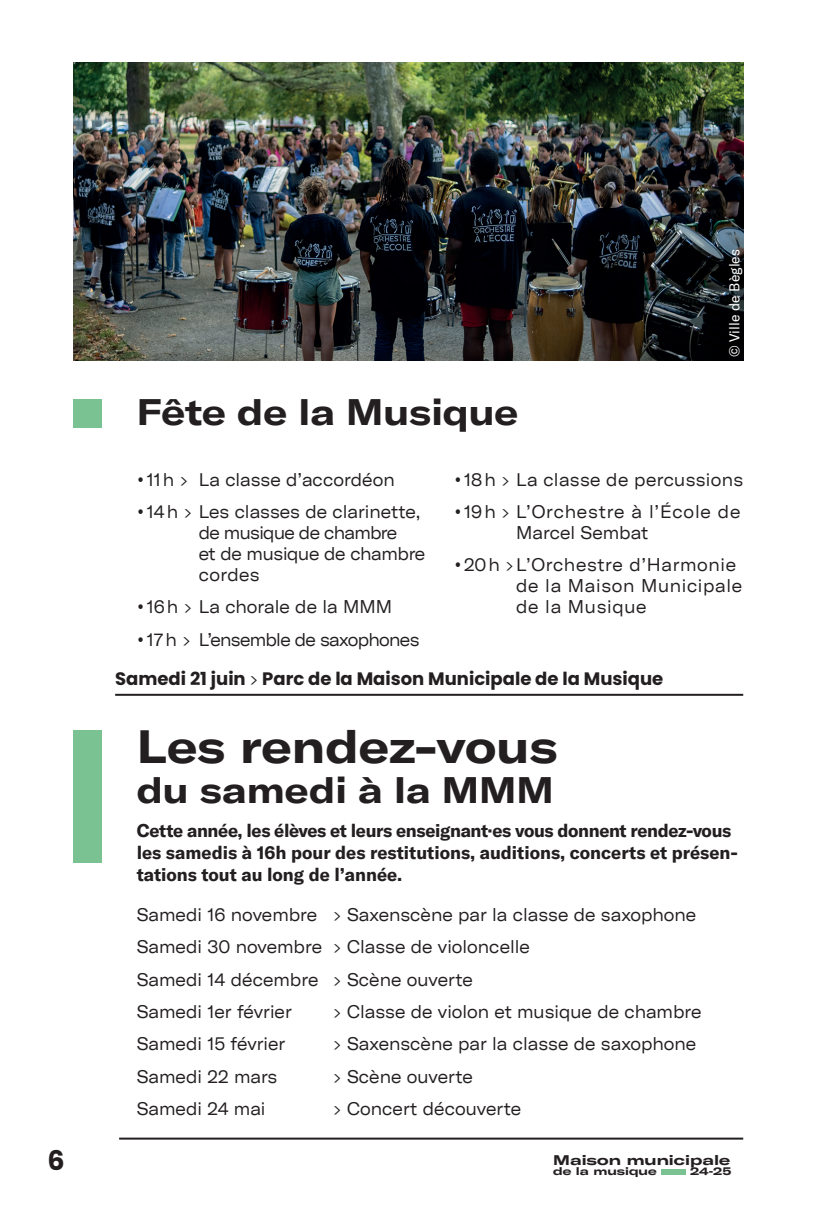
<style>
.page{position:relative;width:817px;height:1214px;background:#fff}
.page>*{position:absolute;margin:0;border:0;box-sizing:border-box;transform-origin:0 0}
.t1{font:700 expanded 46px "GT America";color:#231f20}
.t2{font:700 expanded 36px "GT America";color:#231f20}
.t3{font:700 27px "Poppins";color:#231f20}
.t4{font:expanded 18px/32.4px "GT America";color:#231f20;scale:.9 1}
.t5{font:700 18px/22px "GT America";color:#231f20}
.t6{font:expanded 18px/21px "GT America";letter-spacing:.04em;color:#231f20;scale:.9 1}
.t7{font:expanded 18px/21px "GT America";letter-spacing:-.02em;color:#231f20;scale:.9 1}
.t8{font:700 18px "Poppins";color:#231f20}
.t9{font:expanded 18px "GT America";letter-spacing:-.04em;color:#231f20;scale:.9 1}
.t10{font:expanded 18px "GT America";letter-spacing:.02em;color:#231f20;scale:.9 1}
.t11{font:700 expanded 14px "GT America";color:#231f20}
.t12{font:14px "GT America";color:#fff}
.t13{font:700 expanded 11px "GT America";color:#231f20}
.s1{font-family:"Gotham";font-stretch:normal}
.s2{font-family:"Poppins";font-weight:300;font-stretch:normal}
.s3{font-weight:300}
.s4{font-stretch:normal}
</style>
<div class="page">
<hr style="left:119px;top:1137px;width:624px;height:2px;background:#231f20">
<div style="left:661px;top:1169px;width:24px;height:6px;background:#7ac292"></div>
<div style="left:73px;top:730px;width:28px;height:132px;background:#7ac292"></div>
<div style="left:73px;top:399px;width:28px;height:29px;background:#7ac292"></div>
<hr style="left:115px;top:693px;width:628px;height:2px;background:#231f20">
<img style="left:74px;top:62px;width:669px;height:298px">
<h2 class="t2" style="left:137px;top:390px;width:383px">Fête de la Musique</h2>
<p class="t12" style="left:726px;top:357px;width:110px;rotate:-90deg">© Ville de Bègles</p>
<p class="t4" style="left:137px;top:463px;width:288px"><span class="s1">•</span> 11 h <span class="s2">&gt;</span> La classe d’accordéon</p>
<p class="t7" style="left:199px;top:501px;width:253px;text-indent:-62px"><span class="s1">•</span> 14 h <span class="s2">&gt;</span> Les classes de clarinette, de musique de chambre<br>et de musique de chambre cordes</p>
<p class="t4" style="left:137px;top:590px;width:285px"><span class="s1">•</span> 16 h <span class="s2">&gt;</span> La chorale de la MMM</p>
<p class="t9" style="left:137px;top:628px;width:315px"><span class="s1">•</span> 17 h <span class="s2">&gt;</span> L’ensemble de saxophones</p>
<p class="t10" style="left:454px;top:468px;width:322px"><span class="s1">•</span> 18 h <span class="s2">&gt;</span> La classe de percussions</p>
<p class="t6" style="left:516px;top:501px;width:251px;text-indent:-62px"><span class="s1">•</span> 19 h <span class="s2">&gt;</span> L’Orchestre à l’École de<br>Marcel Sembat</p>
<p class="t6" style="left:516px;top:554px;width:252px;text-indent:-62px"><span class="s1">•</span> 20 h <span class="s2">&gt;</span>L’Orchestre d’Harmonie de la Maison Municipale de la Musique</p>
<p class="t8" style="left:115px;top:668px;width:549px">Samedi 21 juin <span class="s3">&gt;</span> Parc de la Maison Municipale de la Musique</p>
<h1 class="t1" style="left:137px;top:718px;width:422px">Les rendez-vous</h1>
<h2 class="t2" style="left:137px;top:768px;width:418px">du samedi à la MMM</h2>
<p class="t5" style="left:137px;top:819px;width:602px">Cette année, les élèves et leurs enseignant·es vous donnent rendez-vous les samedis à 16h pour des restitutions, auditions, concerts et présen&shy;tations tout au long de l’année.</p>
<p class="t4" style="left:137px;top:898px;width:623px">Samedi 16 novembre <span class="s2">&gt;</span> Saxenscène par la classe de saxophone Samedi 30 novembre <span class="s2">&gt;</span> Classe de violoncelle<br>Samedi 14 décembre <span class="s2">&gt;</span> Scène ouverte<br>Samedi 1er février</p>
<p class="t4" style="left:333px;top:995px;width:411px"><span class="s2">&gt;</span> Classe de violon et musique de chambre</p>
<p class="t4" style="left:137px;top:1027px;width:167px">Samedi 15 février</p>
<p class="t4" style="left:333px;top:1027px;width:405px"><span class="s2">&gt;</span> Saxenscène par la classe de saxophone</p>
<p class="t4" style="left:137px;top:1059px;width:158px">Samedi 22 mars</p>
<p class="t4" style="left:333px;top:1059px;width:157px"><span class="s2">&gt;</span> Scène ouverte</p>
<p class="t4" style="left:137px;top:1092px;width:144px">Samedi 24 mai</p>
<p class="t4" style="left:333px;top:1092px;width:211px"><span class="s2">&gt;</span> Concert découverte</p>
<h3 class="t3" style="left:48px;top:1144px;width:19px">6</h3>
<p class="t11" style="left:553px;top:1150px;width:178px">Maison municipale</p>
<p class="t13" style="left:553px;top:1164px;width:105px">de la musique</p>
<p class="t13" style="left:690px;top:1164px;width:43px">24<span class="s4">-</span>25</p>
</div>
